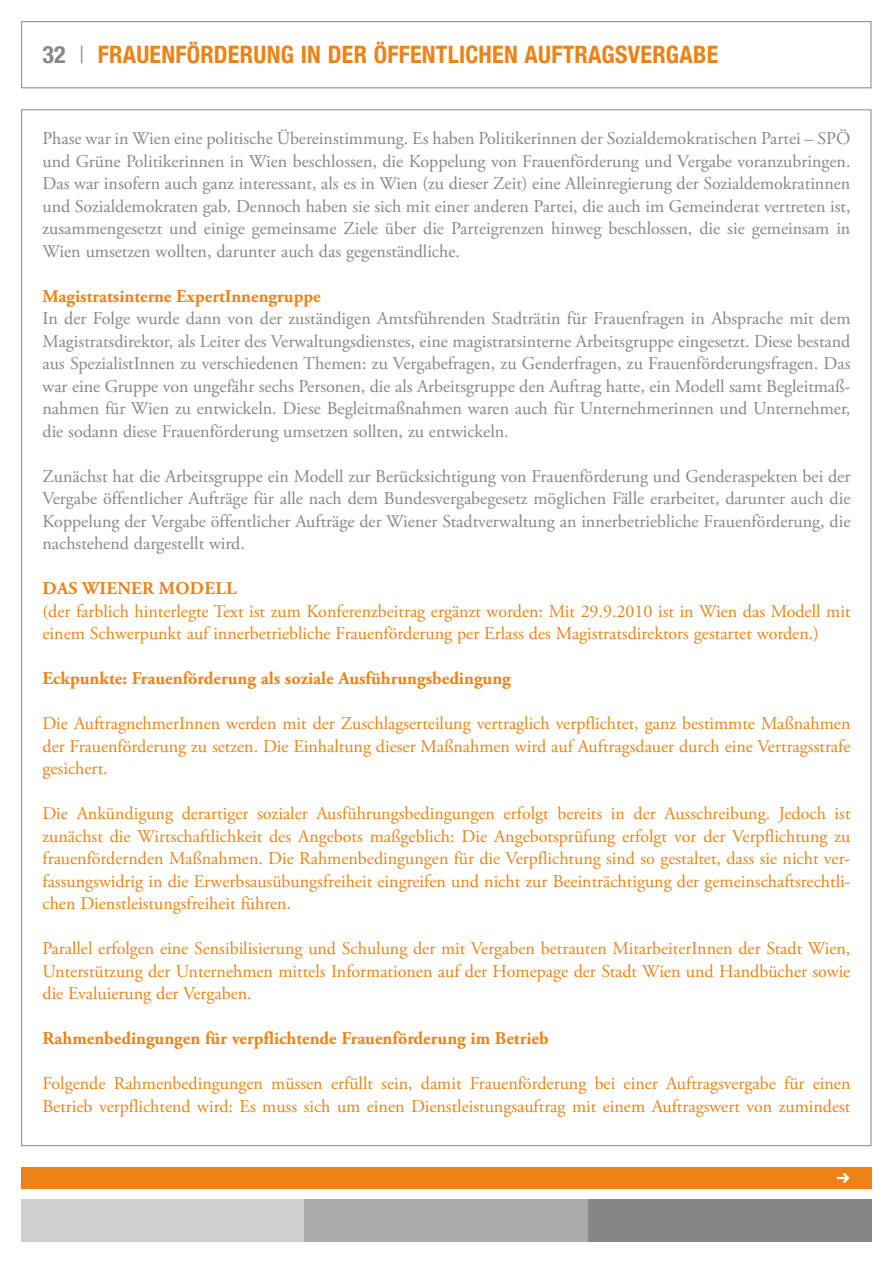
<style>
.page{position:relative;width:893px;height:1263px;background:#fff}
.page>*{position:absolute;margin:0;border:0;box-sizing:border-box;transform-origin:0 0}
.t1{font:700 condensed 24px "Helvetica Neue LT Com";color:#ef8214}
.t2{font:21px "Klavika Bold Arrows";color:#fff}
.t3{font:18px/22.5px "Adobe Garamond Pro";color:#868689;text-align:justify}
.t4{font:18px/22.5px "Adobe Garamond Pro";color:#ef8214;text-align:justify}
.t5{font:700 18px "Adobe Garamond Pro";color:#ef8214}
.s1{color:#868689}
.s2{font-weight:300;color:#868689}
</style>
<div class="page">
<div style="left:21px;top:21px;width:850px;height:67px;border:1px solid #868689"></div>
<div style="left:21px;top:1167px;width:851px;height:21px;background:#ef8214"></div>
<div style="left:21px;top:1199px;width:284px;height:43px;background:#cfcfd0"></div>
<div style="left:305px;top:1199px;width:283px;height:43px;background:#abaaac"></div>
<div style="left:588px;top:1199px;width:284px;height:43px;background:#868689"></div>
<h1 class="t1" style="left:43px;top:40px;width:81px"><span class="s1">32</span> <span class="s2">|</span> FRAUENFÖRDERUNG</h1>
<h1 class="t1" style="left:301px;top:40px;width:41px">IN DER</h1>
<h1 class="t1" style="left:374px;top:40px;width:13px">ÖFFENTLICHEN</h1>
<h1 class="t1" style="left:525px;top:40px;width:28px">AUFTRAGSVERGABE</h1>
<p class="t3" style="left:43px;top:128px;width:809px">Phase war in Wien eine politische Übereinstimmung. Es haben Politikerinnen der Sozialdemokratischen Partei – SPÖ und Grüne Politikerinnen in Wien beschlossen, die Koppelung von Frauenförderung und Vergabe voranzubringen.<br>Das war insofern auch ganz interessant, als es in Wien (zu dieser Zeit) eine Alleinregierung der Sozialdemokratinnen und Sozialdemokraten gab. Dennoch haben sie sich mit einer anderen Partei, die auch im Gemeinderat vertreten ist, zusammengesetzt und einige gemeinsame Ziele über die Parteigrenzen hinweg beschlossen, die sie gemeinsam in Wien umsetzen wollten, darunter auch das gegenständliche.</p>
<p class="t5" style="left:43px;top:285px;width:280px">Magistratsinterne ExpertInnengruppe</p>
<p class="t3" style="left:43px;top:308px;width:809px">In der Folge wurde dann von der zuständigen Amtsführenden Stadträtin für Frauenfragen in Absprache mit dem Magistratsdirektor, als Leiter des Verwaltungsdienstes, eine magistratsinterne Arbeitsgruppe eingesetzt. Diese bestand aus SpezialistInnen zu verschiedenen Themen: zu Vergabefragen, zu Genderfragen, zu Frauenförderungsfragen. Das war eine Gruppe von ungefähr sechs Personen, die als Arbeitsgruppe den Auftrag hatte, ein Modell samt Begleitmaß&shy;nahmen für Wien zu entwickeln. Diese Begleitmaßnahmen waren auch für Unternehmerinnen und Unternehmer, die sodann diese Frauenförderung umsetzen sollten, zu entwickeln.</p>
<p class="t3" style="left:43px;top:465px;width:809px">Zunächst hat die Arbeitsgruppe ein Modell zur Berücksichtigung von Frauenförderung und Genderaspekten bei der Vergabe öffentlicher Aufträge für alle nach dem Bundesvergabegesetz möglichen Fälle erarbeitet, darunter auch die Koppelung der Vergabe öffentlicher Aufträge der Wiener Stadtverwaltung an innerbetriebliche Frauenförderung, die nachstehend dargestellt wird.</p>
<p class="t5" style="left:43px;top:578px;width:69px">Das Wiener</p>
<p class="t5" style="left:159px;top:578px;width:44px">Modell</p>
<p class="t4" style="left:43px;top:600px;width:809px">(der farblich hinterlegte Text ist zum Konferenzbeitrag ergänzt worden: Mit 29.9.2010 ist in Wien das Modell mit einem Schwerpunkt auf innerbetriebliche Frauenförderung per Erlass des Magistratsdirektors gestartet worden.)</p>
<p class="t5" style="left:43px;top:668px;width:470px">Eckpunkte: Frauenförderung als soziale Ausführungsbedingung</p>
<p class="t4" style="left:43px;top:713px;width:809px">Die AuftragnehmerInnen werden mit der Zuschlagserteilung vertraglich verpflichtet, ganz bestimmte Maßnahmen der Frauenförderung zu setzen. Die Einhaltung dieser Maßnahmen wird auf Auftragsdauer durch eine Vertragsstrafe gesichert.</p>
<p class="t4" style="left:43px;top:803px;width:809px">Die Ankündigung derartiger sozialer Ausführungsbedingungen erfolgt bereits in der Ausschreibung. Jedoch ist zunächst die Wirtschaftlichkeit des Angebots maßgeblich: Die Angebotsprüfung erfolgt vor der Verpflichtung zu frauenfördernden Maßnahmen. Die Rahmenbedingungen für die Verpflichtung sind so gestaltet, dass sie nicht ver&shy;fassungswidrig in die Erwerbsausübungsfreiheit eingreifen und nicht zur Beeinträchtigung der gemeinschaftsrechtli&shy;chen Dienstleistungsfreiheit führen.</p>
<p class="t4" style="left:43px;top:938px;width:809px">Parallel erfolgen eine Sensibilisierung und Schulung der mit Vergaben betrauten MitarbeiterInnen der Stadt Wien, Unterstützung der Unternehmen mittels Informationen auf der Homepage der Stadt Wien und Handbücher sowie die Evaluierung der Vergaben.</p>
<p class="t5" style="left:43px;top:1028px;width:508px">Rahmenbedingungen für verpflichtende Frauenförderung im Betrieb</p>
<p class="t4" style="left:43px;top:1073px;width:809px">Folgende Rahmenbedingungen müssen erfüllt sein, damit Frauenförderung bei einer Auftragsvergabe für einen<br>Betrieb verpflichtend wird: Es muss sich um einen Dienstleistungsauftrag mit einem Auftragswert von zumindest</p>
<p class="t2" style="left:836px;top:1167px;width:16px">b</p>
</div>
